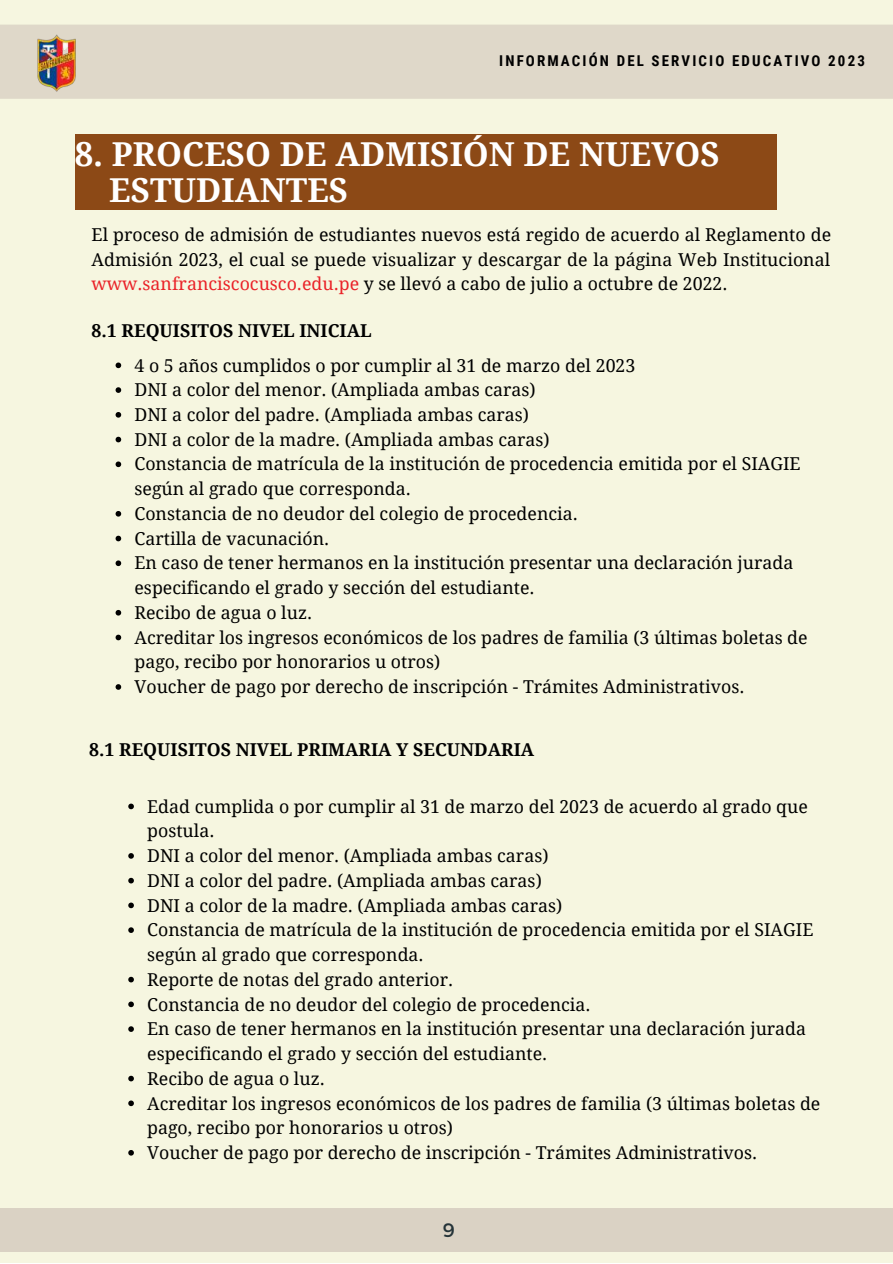
<style>
.page{position:relative;width:893px;height:1264px;background:#fff}
.page>*{position:absolute;margin:0;border:0;box-sizing:border-box;transform-origin:0 0}
.t1{font:700 33px/36px "Droid Serif";color:#fff}
.t2{font:19.5px "Montserrat";color:#253439}
.t3{font:17.7px/24.8px "Droid Serif";color:#000}
.t4{font:700 17.7px "Droid Serif";color:#000}
.t5{font:700 15px "Roboto Condensed";letter-spacing:.14em;color:#000}
.s1{color:#ea2228}
</style>
<div class="page">
<div style="left:0;top:0;width:892px;height:1262px;background:#f6f6e0"></div>
<div style="left:0;top:25px;width:892px;height:74px;background:#dfd8c9"></div>
<div style="left:0;top:1208px;width:892px;height:44px;background:#dad2c4"></div>
<img style="left:26px;top:26px;width:63px;height:72px">
<div style="left:75px;top:134px;width:701px;height:75px;background:#8c4916"></div>
<svg style="left:116px;top:362px;width:5px;height:6px"></svg>
<svg style="left:116px;top:387px;width:5px;height:6px"></svg>
<svg style="left:116px;top:412px;width:5px;height:5px"></svg>
<svg style="left:116px;top:437px;width:5px;height:5px"></svg>
<svg style="left:116px;top:461px;width:5px;height:6px"></svg>
<svg style="left:116px;top:511px;width:5px;height:5px"></svg>
<svg style="left:116px;top:535px;width:5px;height:6px"></svg>
<svg style="left:116px;top:560px;width:5px;height:6px"></svg>
<svg style="left:116px;top:610px;width:5px;height:5px"></svg>
<svg style="left:116px;top:634px;width:5px;height:6px"></svg>
<svg style="left:116px;top:684px;width:5px;height:5px"></svg>
<svg style="left:128px;top:803px;width:6px;height:6px"></svg>
<svg style="left:128px;top:853px;width:6px;height:5px"></svg>
<svg style="left:128px;top:877px;width:6px;height:6px"></svg>
<svg style="left:128px;top:902px;width:6px;height:6px"></svg>
<svg style="left:128px;top:927px;width:6px;height:5px"></svg>
<svg style="left:128px;top:976px;width:6px;height:6px"></svg>
<svg style="left:128px;top:1001px;width:6px;height:6px"></svg>
<svg style="left:128px;top:1026px;width:6px;height:5px"></svg>
<svg style="left:128px;top:1075px;width:6px;height:6px"></svg>
<svg style="left:128px;top:1100px;width:6px;height:6px"></svg>
<svg style="left:128px;top:1150px;width:6px;height:5px"></svg>
<p class="t5" style="left:499px;top:52px;width:367px">INFORMACIÓN DEL SERVICIO EDUCATIVO 2023</p>
<h1 class="t1" style="left:109px;top:136px;width:612px;text-indent:-34px">8. PROCESO DE ADMISIÓN DE NUEVOS<br>ESTUDIANTES</h1>
<p class="t3" style="left:92px;top:222px;width:741px;text-align:justify">El proceso de admisión de estudiantes nuevos está regido de acuerdo al Reglamento de Admisión 2023, el cual se puede visualizar y descargar de la página Web Institucional <span class="s1">www.sanfranciscocusco.edu.pe</span> y se llevó a cabo de julio a octubre de 2022.</p>
<p class="t4" style="left:92px;top:320px;width:281px">8.1 REQUISITOS NIVEL INICIAL</p>
<p class="t3" style="left:134px;top:353px;width:674px">4 o 5 años cumplidos o por cumplir al 31 de marzo del 2023<br>DNI a color del menor. (Ampliada ambas caras)<br>DNI a color del padre. (Ampliada ambas caras)<br>DNI a color de la madre. (Ampliada ambas caras)<br>Constancia de matrícula de la institución de procedencia emitida por el SIAGIE según al grado que corresponda.<br>Constancia de no deudor del colegio de procedencia.<br>Cartilla de vacunación.<br>En caso de tener hermanos en la institución presentar una declaración jurada especificando el grado y sección del estudiante.<br>Recibo de agua o luz.<br>Acreditar los ingresos económicos de los padres de familia (3 últimas boletas de pago, recibo por honorarios u otros)<br>Voucher de pago por derecho de inscripción - Trámites Administrativos.</p>
<p class="t4" style="left:89px;top:739px;width:446px">8.1 REQUISITOS NIVEL PRIMARIA Y SECUNDARIA</p>
<p class="t3" style="left:147px;top:794px;width:674px">Edad cumplida o por cumplir al 31 de marzo del 2023 de acuerdo al grado que postula.<br>DNI a color del menor. (Ampliada ambas caras)<br>DNI a color del padre. (Ampliada ambas caras)<br>DNI a color de la madre. (Ampliada ambas caras)<br>Constancia de matrícula de la institución de procedencia emitida por el SIAGIE según al grado que corresponda.<br>Reporte de notas del grado anterior.<br>Constancia de no deudor del colegio de procedencia.<br>En caso de tener hermanos en la institución presentar una declaración jurada especificando el grado y sección del estudiante.<br>Recibo de agua o luz.<br>Acreditar los ingresos económicos de los padres de familia (3 últimas boletas de pago, recibo por honorarios u otros)<br>Voucher de pago por derecho de inscripción - Trámites Administrativos.</p>
<p class="t2" style="left:442px;top:1216px;width:13px">9</p>
</div>
